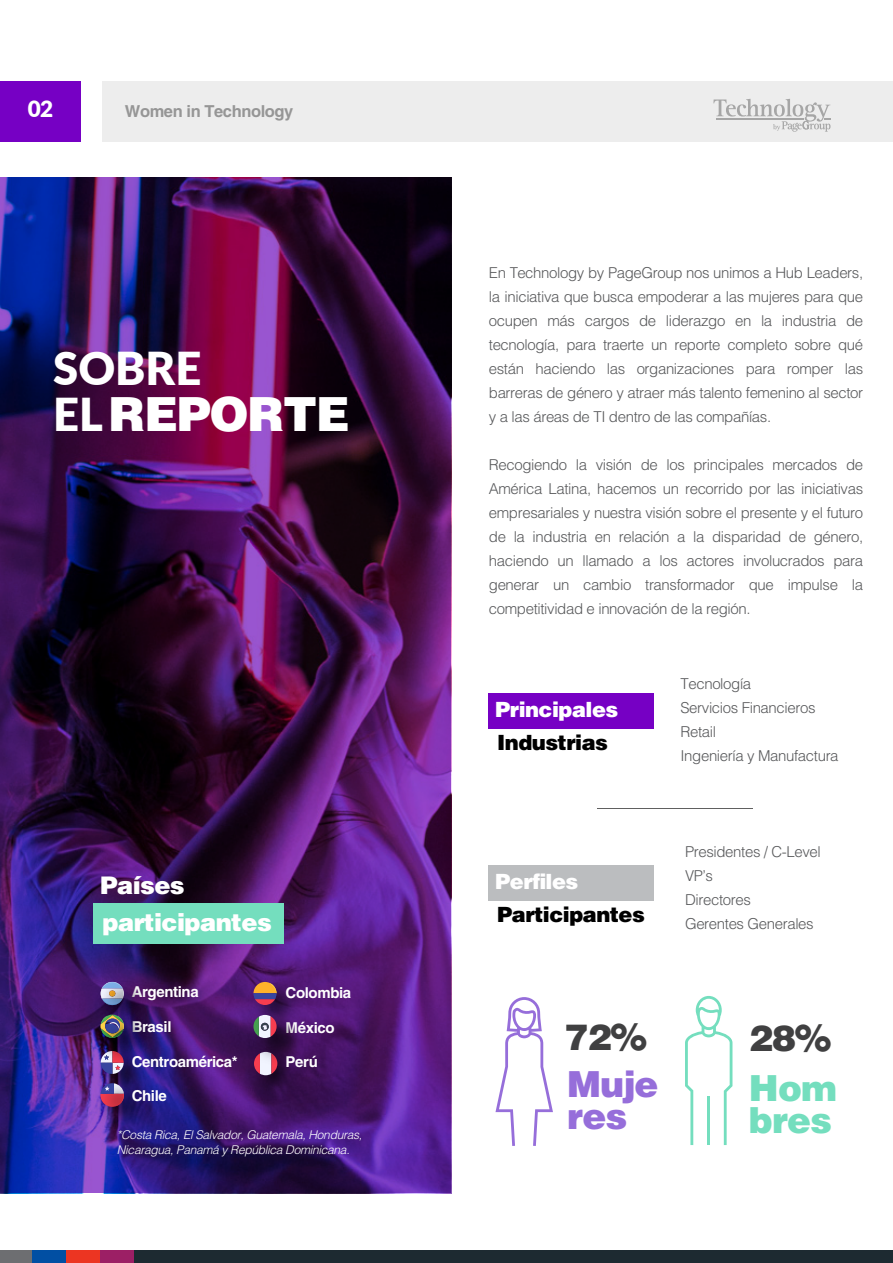
<style>
.page{position:relative;width:893px;height:1263px;background:#fff}
.page>*{position:absolute;margin:0;border:0;box-sizing:border-box;transform-origin:0 0}
.t1{font:900 47.1px "Helvetica LT Std";letter-spacing:-.025em;color:#fff}
.t2{font:900 45.3px "Lato";color:#fff}
.t3{font:900 35.85px/32.1px "Helvetica LT Std";letter-spacing:-.025em;color:#966eda}
.t4{font:900 35.85px/32.1px "Helvetica LT Std";letter-spacing:-.025em;color:#74debe}
.t5{font:900 35.85px "Helvetica LT Std";color:#404041}
.t6{font:900 24.3px "Helvetica LT Std";letter-spacing:-.025em;color:#fff}
.t7{font:900 22.5px "Lato";color:#fff}
.t8{font:900 21px "Helvetica LT Std";letter-spacing:-.025em;color:#000}
.t9{font:900 21px "Helvetica LT Std";letter-spacing:-.025em;color:#fff}
.t10{font:700 16.5px "Helvetica LT Std";letter-spacing:-.025em;color:#969696}
.t11{font:300 15px/24px "Helvetica LT Std";letter-spacing:-.025em;color:#58595b;text-align:justify}
.t12{font:700 15px "Helvetica LT Std";letter-spacing:-.025em;color:#fff}
.t13{font:italic 300 12px/15px "Helvetica LT Std";letter-spacing:-.025em;color:#fff}
.s1{font-family:"Lato";font-size:45.3px}
</style>
<div class="page">
<img style="left:1px;top:178px;width:450px;height:1015px">
<div style="left:1px;top:1251px;width:892px;height:12px;background:#1d2a31"></div>
<div style="left:100px;top:1251px;width:33px;height:12px;background:#9c1f65"></div>
<div style="left:66px;top:1251px;width:34px;height:12px;background:#ec3522"></div>
<div style="left:0;top:1251px;width:32px;height:12px;background:#6d6e71"></div>
<div style="left:32px;top:1251px;width:34px;height:12px;background:#014fa3"></div>
<div style="left:0;top:81px;width:81px;height:60px;background:#7600c4"></div>
<div style="left:102px;top:81px;width:791px;height:60px;background:#ededed"></div>
<div style="left:93px;top:903px;width:191px;height:41px;background:#74debe"></div>
<div style="left:489px;top:693px;width:165px;height:36px;background:#7600c4"></div>
<div style="left:489px;top:866px;width:165px;height:35px;background:#bbbdbf"></div>
<hr style="left:597px;top:808px;width:156px;height:1px;background:#606060">
<svg style="left:685px;top:996px;width:47px;height:149px"></svg>
<hr style="left:707px;top:1096px;width:3px;height:49px;background:#74debe">
<svg style="left:495px;top:997px;width:58px;height:149px"></svg>
<img style="left:145px;top:970px;width:12px;height:32px">
<img style="left:88px;top:970px;width:57px;height:34px">
<img style="left:89px;top:977px;width:47px;height:25px">
<img style="left:91px;top:988px;width:64px;height:14px">
<svg style="left:101px;top:982px;width:23px;height:20px"></svg>
<img style="left:241px;top:970px;width:69px;height:32px">
<svg style="left:253px;top:982px;width:24px;height:20px"></svg>
<img style="left:242px;top:1040px;width:102px;height:73px">
<img style="left:157px;top:1038px;width:32px;height:71px">
<img style="left:241px;top:1002px;width:102px;height:76px">
<svg style="left:253px;top:1015px;width:24px;height:23px"></svg>
<img style="left:88px;top:1071px;width:87px;height:71px">
<img style="left:88px;top:1004px;width:69px;height:67px">
<img style="left:89px;top:1004px;width:68px;height:7px">
<img style="left:89px;top:1011px;width:68px;height:51px">
<svg style="left:101px;top:1015px;width:23px;height:23px"></svg>
<svg style="left:713px;top:99px;width:117px;height:33px"></svg>
<h3 class="t7" style="left:28px;top:92px;width:27px">02</h3>
<p class="t10" style="left:125px;top:101px;width:170px">Women in Technology</p>
<h2 class="t2" style="left:53px;top:334px;width:150px">SOBRE</h2>
<h1 class="t1" style="left:53px;top:383px;width:298px"><span class="s1">EL</span>REPORTE</h1>
<h3 class="t6" style="left:100px;top:869px;width:86px">Países</h3>
<h3 class="t6" style="left:103px;top:907px;width:171px">participantes</h3>
<p class="t12" style="left:132px;top:983px;width:69px">Argentina</p>
<p class="t12" style="left:132px;top:1017px;width:41px">Brasil</p>
<p class="t12" style="left:286px;top:983px;width:67px">Colombia</p>
<p class="t12" style="left:286px;top:1018px;width:50px">México</p>
<p class="t12" style="left:132px;top:1052px;width:107px">Centroamérica*</p>
<p class="t12" style="left:286px;top:1052px;width:34px">Perú</p>
<p class="t12" style="left:132px;top:1087px;width:37px">Chile</p>
<p class="t13" style="left:117px;top:1127px;width:247px">*Costa Rica, El Salvador, Guatemala, Honduras,<br>Nicaragua, Panamá y República Dominicana.</p>
<p class="t11" style="left:489px;top:261px;width:376px">En Technology by PageGroup nos unimos a Hub Leaders, la iniciativa que busca empoderar a las mujeres para que ocupen más cargos de liderazgo en la industria de tecnología, para traerte un reporte completo sobre qué están haciendo las organizaciones para romper las barreras de género y atraer más talento femenino al sector y a las áreas de TI dentro de las compañías.</p>
<p class="t11" style="left:489px;top:453px;width:376px">Recogiendo la visión de los principales mercados de América Latina, hacemos un recorrido por las iniciativas empresariales y nuestra visión sobre el presente y el futuro de la industria en relación a la disparidad de género, haciendo un llamado a los actores involucrados para generar un cambio transformador que impulse la competitividad e innovación de la región.</p>
<h3 class="t9" style="left:495px;top:696px;width:125px">Principales</h3>
<h3 class="t8" style="left:497px;top:728px;width:112px">Industrias</h3>
<h3 class="t9" style="left:495px;top:868px;width:85px">Perfiles</h3>
<h3 class="t8" style="left:497px;top:900px;width:149px">Participantes</h3>
<p class="t11" style="left:680px;top:671px;width:160px;text-align:left">Tecnología<br>Servicios Financieros<br>Retail<br>Ingeniería y Manufactura</p>
<p class="t11" style="left:685px;top:839px;width:137px;text-align:left">Presidentes / C-Level<br>VP’s<br>Directores<br>Gerentes Generales</p>
<h3 class="t5" style="left:565px;top:1014px;width:84px">72%</h3>
<h3 class="t3" style="left:567px;top:1067px;width:93px">Muje res</h3>
<h3 class="t4" style="left:749px;top:1071px;width:89px">Hom bres</h3>
<h3 class="t5" style="left:749px;top:1015px;width:84px">28%</h3>
</div>
